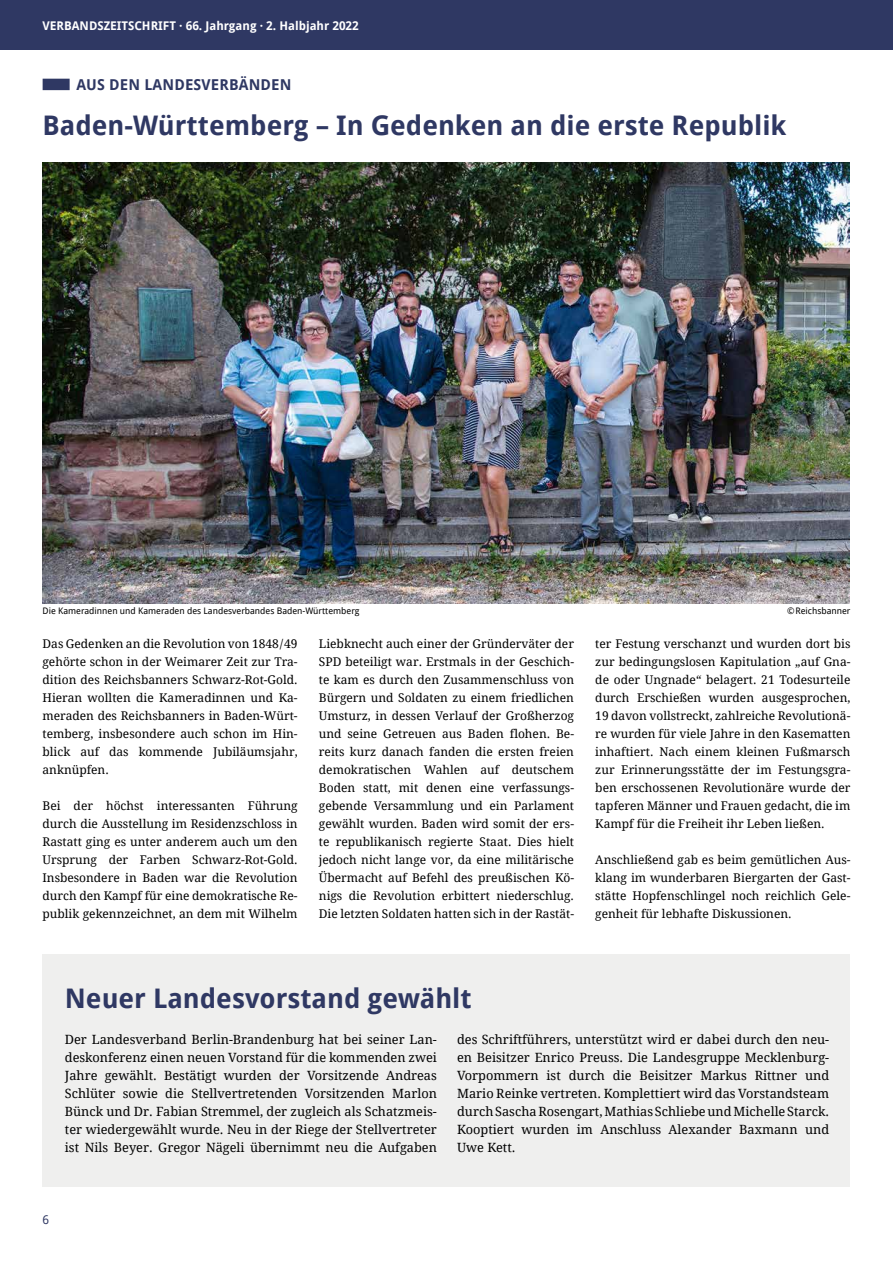
<style>
.page{position:relative;width:893px;height:1263px;background:#fff}
.page>*{position:absolute;margin:0;border:0;box-sizing:border-box;transform-origin:0 0}
.t1{font:700 27px "Droid Sans";color:#2f3863}
.t2{font:700 15px "Droid Sans";letter-spacing:.01em;color:#2f3863}
.t3{font:12.75px/18px "Droid Serif";color:#000;text-align:justify}
.t4{font:12px/18px "Droid Serif";color:#000;text-align:justify}
.t5{font:700 12px "Droid Sans";color:#fff}
.t6{font:12px "Droid Sans";color:#2f3863}
.t7{font:9px "Droid Sans";color:#000}
</style>
<div class="page">
<div style="left:0;top:0;width:893px;height:50px;background:#2f3863"></div>
<div style="left:43px;top:954px;width:807px;height:232px;background:#efefee"></div>
<div style="left:43px;top:79px;width:27px;height:11px;background:#2f3863"></div>
<img style="left:43px;top:162px;width:806px;height:441px">
<p class="t5" style="left:43px;top:19px;width:318px">VERBANDSZEITSCHRIFT · 66. Jahrgang · 2. Halbjahr 2022</p>
<p class="t2" style="left:77px;top:76px;width:216px">AUS DEN LANDESVERBÄNDEN</p>
<h1 class="t1" style="left:43px;top:110px;width:745px">Baden-Württemberg – In Gedenken an die erste Republik</h1>
<p class="t7" style="left:43px;top:606px;width:318px">Die Kameradinnen und Kameraden des Landesverbandes Baden-Württemberg</p>
<p class="t7" style="left:787px;top:606px;width:65px">©Reichsbanner</p>
<p class="t4" style="left:595px;top:635px;width:257px">ter Festung verschanzt und wurden dort bis zur bedingungslosen Kapitulation „auf Gna&shy;de oder Ungnade“ belagert. 21 Todesurteile durch Erschießen wurden ausgesprochen, 19 davon vollstreckt, zahlreiche Revolutionä&shy;re wurden für viele Jahre in den Kasematten inhaftiert. Nach einem kleinen Fußmarsch zur Erinnerungsstätte der im Festungsgra&shy;ben erschossenen Revolutionäre wurde der tapferen Männer und Frauen gedacht, die im Kampf für die Freiheit ihr Leben ließen.</p>
<p class="t4" style="left:595px;top:851px;width:257px">Anschließend gab es beim gemütlichen Aus&shy;klang im wunderbaren Biergarten der Gast&shy;stätte Hopfenschlingel noch reichlich Gele&shy;genheit für lebhafte Diskussionen.</p>
<p class="t4" style="left:43px;top:635px;width:257px">Das Gedenken an die Revolution von 1848/49 gehörte schon in der Weimarer Zeit zur Tra&shy;dition des Reichsbanners Schwarz-Rot-Gold.<br>Hieran wollten die Kameradinnen und Ka&shy;meraden des Reichsbanners in Baden-Würt&shy;temberg, insbesondere auch schon im Hin&shy;blick auf das kommende Jubiläumsjahr, anknüpfen.</p>
<p class="t4" style="left:43px;top:797px;width:257px">Bei der höchst interessanten Führung durch die Ausstellung im Residenzschloss in Rastatt ging es unter anderem auch um den Ursprung der Farben Schwarz-Rot-Gold.<br>Insbesondere in Baden war die Revolution durch den Kampf für eine demokratische Re&shy;publik gekennzeichnet, an dem mit Wilhelm</p>
<p class="t4" style="left:319px;top:635px;width:257px">Liebknecht auch einer der Gründerväter der SPD beteiligt war. Erstmals in der Geschich&shy;te kam es durch den Zusammenschluss von Bürgern und Soldaten zu einem friedlichen Umsturz, in dessen Verlauf der Großherzog und seine Getreuen aus Baden flohen. Be&shy;reits kurz danach fanden die ersten freien demokratischen Wahlen auf deutschem Boden statt, mit denen eine verfassungs&shy;gebende Versammlung und ein Parlament gewählt wurden. Baden wird somit der ers&shy;te republikanisch regierte Staat. Dies hielt jedoch nicht lange vor, da eine militärische Übermacht auf Befehl des preußischen Kö&shy;nigs die Revolution erbittert niederschlug.<br>Die letzten Soldaten hatten sich in der Rastät-</p>
<h1 class="t1" style="left:65px;top:983px;width:408px">Neuer Landesvorstand gewählt</h1>
<p class="t3" style="left:457px;top:1031px;width:374px">des Schriftführers, unterstützt wird er dabei durch den neu&shy;en Beisitzer Enrico Preuss. Die Landesgruppe Mecklenburg-Vorpommern ist durch die Beisitzer Markus Rittner und Mario Reinke vertreten. Komplettiert wird das Vorstandsteam durch Sascha Rosengart, Mathias Schliebe und Michelle Starck.<br>Kooptiert wurden im Anschluss Alexander Baxmann und Uwe Kett.</p>
<p class="t3" style="left:65px;top:1031px;width:374px">Der Landesverband Berlin-Brandenburg hat bei seiner Lan&shy;deskonferenz einen neuen Vorstand für die kommenden zwei Jahre gewählt. Bestätigt wurden der Vorsitzende Andreas Schlüter sowie die Stellvertretenden Vorsitzenden Marlon Bünck und Dr. Fabian Stremmel, der zugleich als Schatzmeis&shy;ter wiedergewählt wurde. Neu in der Riege der Stellvertreter ist Nils Beyer. Gregor Nägeli übernimmt neu die Aufgaben</p>
<p class="t6" style="left:43px;top:1213px;width:8px">6</p>
</div>
